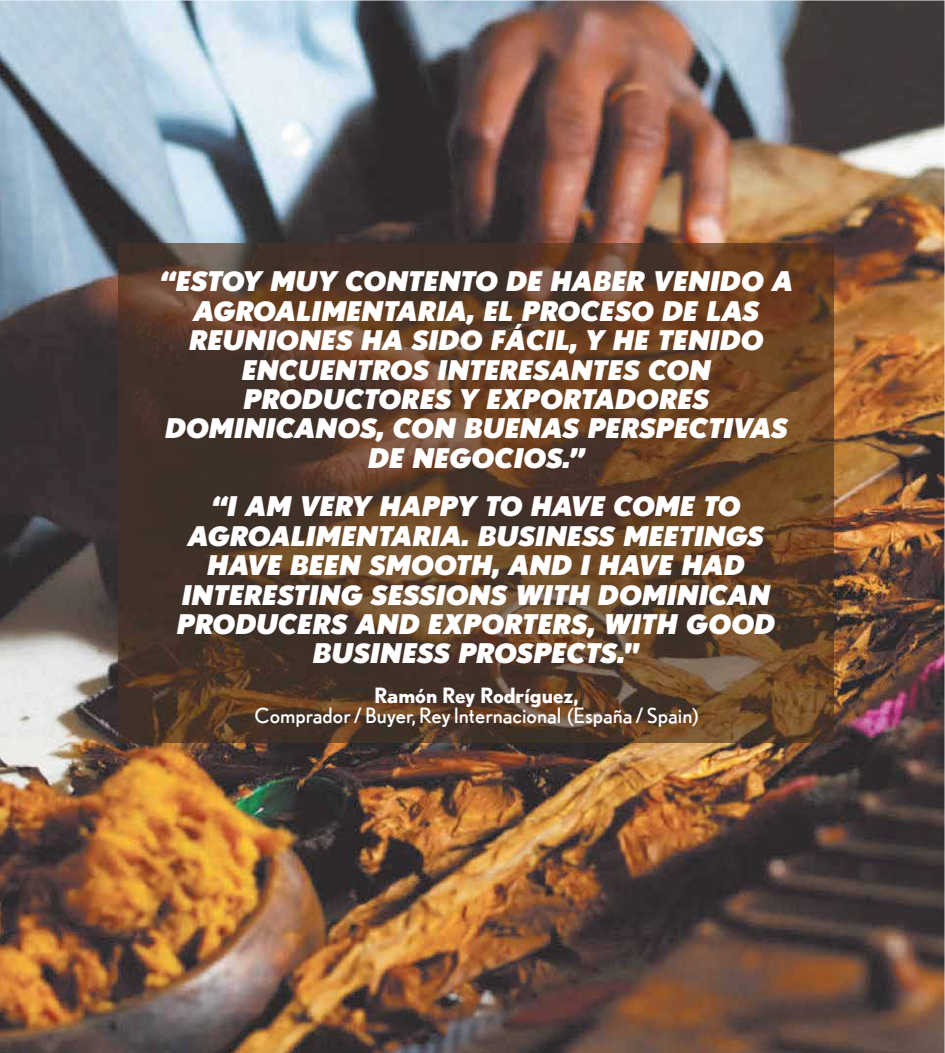
<style>
.page{position:relative;width:945px;height:1053px;background:#fff}
.page>*{position:absolute;margin:0;border:0;box-sizing:border-box;transform-origin:0 0}
.t1{font:italic 900 27px/29.4px "Nobel";color:#fff;text-align:center}
.t2{font:21px "Nobel";color:#fff}
.t3{font:700 21px "Nobel";color:#fff}
</style>
<div class="page">
<img style="left:0;top:0;width:945px;height:1053px">
<img style="left:118px;top:243px;width:716px;height:499px">
<p class="t1" style="left:160px;top:266px;width:635px">“ESTOY MUY CONTENTO DE HABER VENIDO A<br>AGROALIMENTARIA, EL PROCESO DE LAS<br>REUNIONES HA SIDO FÁCIL, Y HE TENIDO<br>ENCUENTROS INTERESANTES CON<br>PRODUCTORES Y EXPORTADORES<br>DOMINICANOS, CON BUENAS PERSPECTIVAS<br>DE NEGOCIOS.”</p>
<p class="t1" style="left:177px;top:491px;width:600px">“I AM VERY HAPPY TO HAVE COME TO<br>AGROALIMENTARIA. BUSINESS MEETINGS<br>HAVE BEEN SMOOTH, AND I HAVE HAD<br>INTERESTING SESSIONS WITH DOMINICAN<br>PRODUCERS AND EXPORTERS, WITH GOOD<br>BUSINESS PROSPECTS."</p>
<p class="t3" style="left:374px;top:683px;width:206px">Ramón Rey Rodríguez,</p>
<p class="t2" style="left:254px;top:704px;width:445px">Comprador / Buyer, Rey Internacional (España / Spain)</p>
</div>
